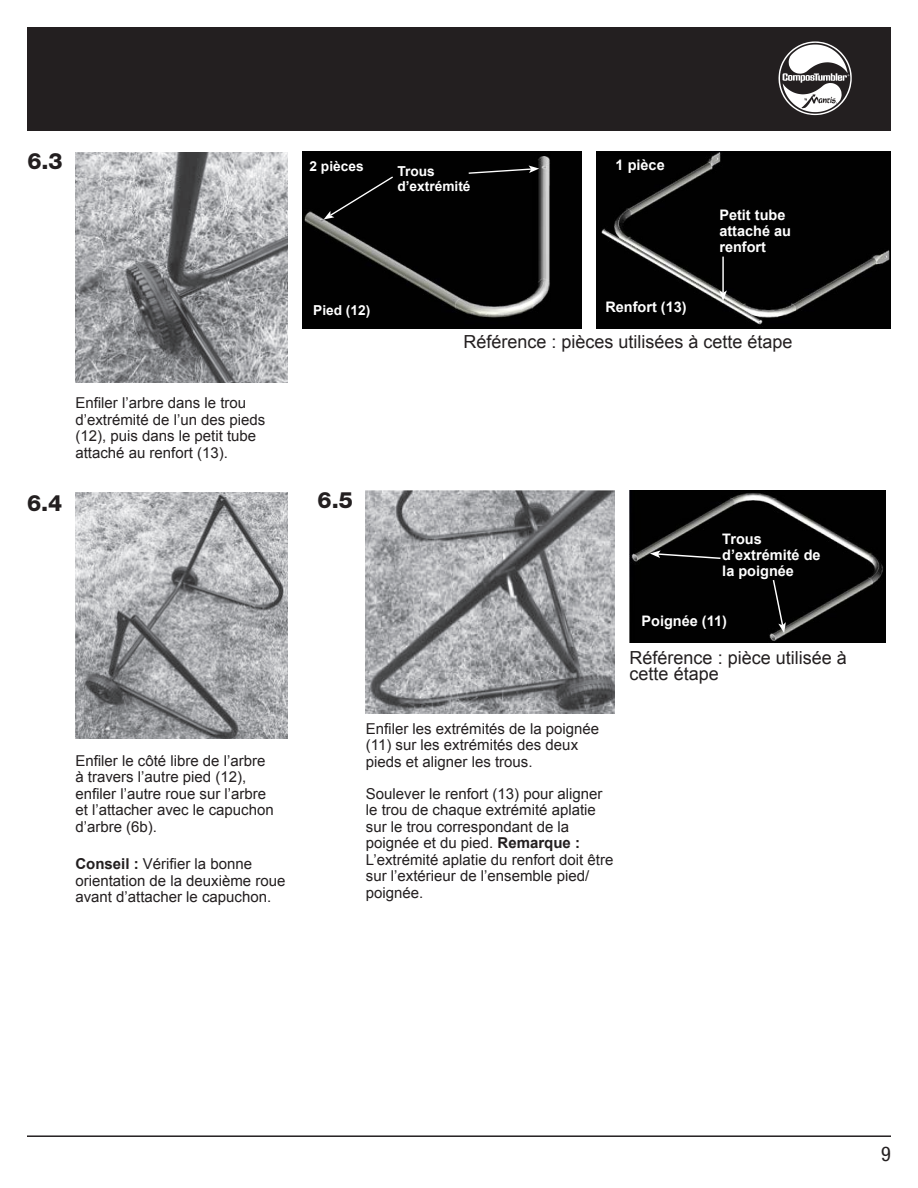
<style>
.page{position:relative;width:918px;height:1188px;background:#fff}
.page>*{position:absolute;margin:0;border:0;box-sizing:border-box;transform-origin:0 0}
.t1{font:800 22.5px "Helvetica Neue";color:#231f20}
.t2{font:condensed 20.25px "Helvetica Neue";color:#231f20}
.t3{font:18px/16.5px "Arial";color:#231f20}
.t4{font:15px/16.5px "Arial";color:#231f20}
.t5{font:700 14.55px/15.9px "Arial";color:#fff}
.t6{font:700 13.65px/15.1px "Arial";color:#fff}
.s1{font-weight:700}
</style>
<div class="page">
<div style="left:27px;top:27px;width:864px;height:103px;background:#231f20"></div>
<hr style="left:27px;top:1135px;width:864px;height:2px;background:#231f20">
<svg style="left:779px;top:41px;width:73px;height:74px"></svg>
<img style="left:596px;top:151px;width:295px;height:178px">
<hr style="left:722px;top:257px;width:2px;height:36px;background:#fff">
<svg style="left:719px;top:290px;width:8px;height:11px"></svg>
<img style="left:302px;top:151px;width:279px;height:178px">
<div style="left:324px;top:175px;width:71px;height:45px;background:#010101"></div>
<svg style="left:467px;top:165px;width:72px;height:10px"></svg>
<img style="left:75px;top:152px;width:212px;height:231px">
<img style="left:75px;top:493px;width:212px;height:245px">
<img style="left:366px;top:490px;width:249px;height:224px">
<img style="left:630px;top:490px;width:256px;height:153px">
<svg style="left:650px;top:550px;width:72px;height:10px"></svg>
<svg style="left:772px;top:578px;width:14px;height:55px"></svg>
<h1 class="t1" style="left:27px;top:147px;width:37px">6.3</h1>
<h1 class="t1" style="left:27px;top:489px;width:37px">6.4</h1>
<p class="t4" style="left:75px;top:395px;width:192px">Enfiler l’arbre dans le trou d’extrémité de l’un des pieds (12), puis dans le petit tube attaché au renfort (13).</p>
<p class="t4" style="left:75px;top:752px;width:200px">Enfiler le côté libre de l’arbre à travers l’autre pied (12), enfiler l’autre roue sur l’arbre et l’attacher avec le capuchon d’arbre (6b).</p>
<p class="t4" style="left:75px;top:856px;width:212px"><span class="s1">Conseil :</span> Vérifier la bonne orientation de la deuxième roue avant d’attacher le capuchon.</p>
<p class="t6" style="left:310px;top:159px;width:56px">2 pièces</p>
<p class="t6" style="left:397px;top:164px;width:75px">Trous d’extrémité</p>
<p class="t6" style="left:313px;top:303px;width:59px">Pied (12)</p>
<p class="t5" style="left:616px;top:158px;width:51px">1 pièce</p>
<p class="t5" style="left:605px;top:300px;width:83px">Renfort (13)</p>
<p class="t5" style="left:719px;top:207px;width:73px">Petit tube attaché au renfort</p>
<p class="t3" style="left:463px;top:334px;width:331px">Référence : pièces utilisées à cette étape</p>
<h1 class="t1" style="left:318px;top:486px;width:37px">6.5</h1>
<p class="t4" style="left:366px;top:720px;width:235px">Enfiler les extrémités de la poignée (11) sur les extrémités des deux pieds et aligner les trous.</p>
<p class="t4" style="left:366px;top:786px;width:249px">Soulever le renfort (13) pour aligner le trou de chaque extrémité aplatie sur le trou correspondant de la poignée et du pied. <span class="s1">Remarque :<br></span>L’extrémité aplatie du renfort doit être sur l’extérieur de l’ensemble pied/ poignée.</p>
<p class="t5" style="left:722px;top:532px;width:100px">Trous d’extrémité de la poignée</p>
<p class="t5" style="left:642px;top:614px;width:87px">Poignée (11)</p>
<p class="t3" style="left:630px;top:649px;width:219px">Référence : pièce utilisée à cette étape</p>
<h2 class="t2" style="left:881px;top:1142px;width:11px">9</h2>
</div>
